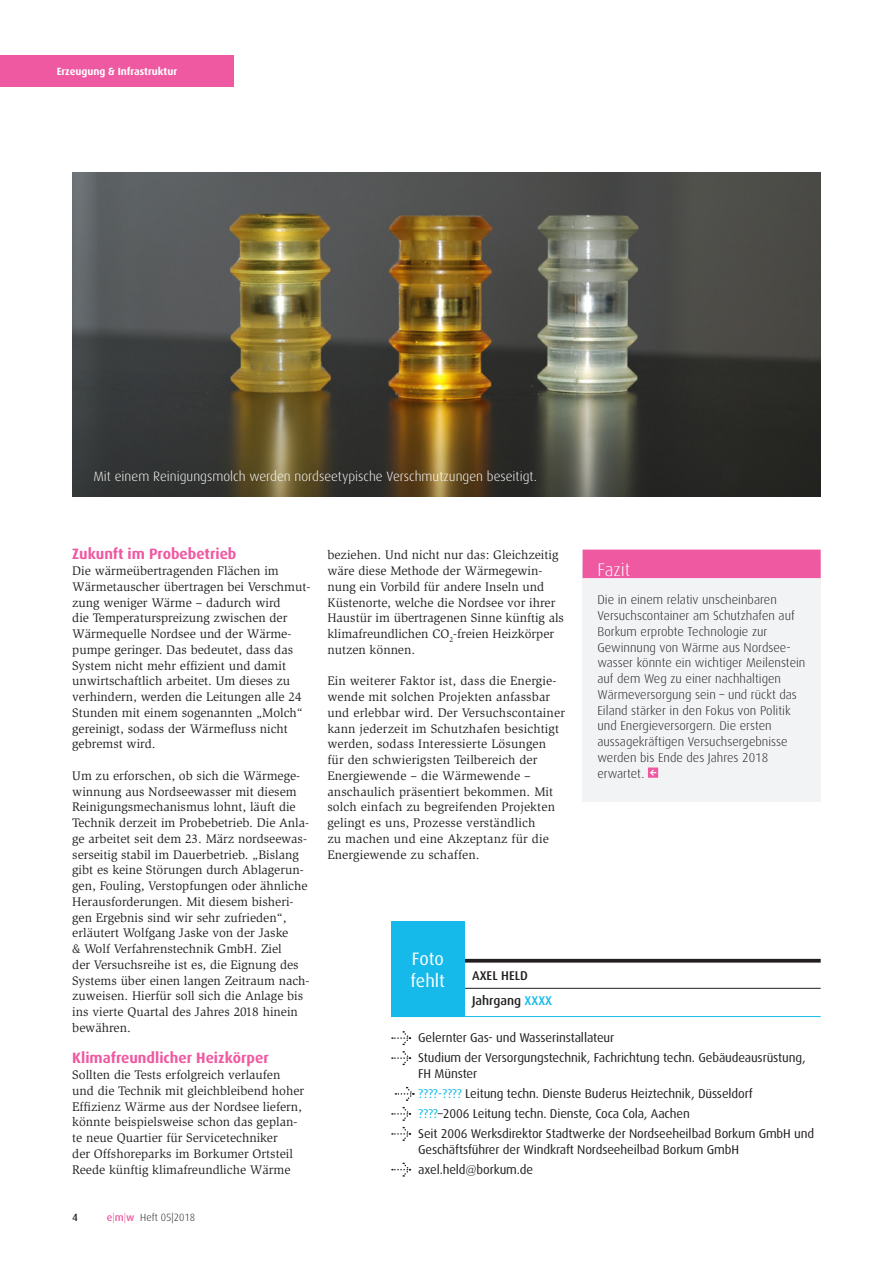
<style>
.page{position:relative;width:893px;height:1263px;background:#fff}
.page>*{position:absolute;margin:0;border:0;box-sizing:border-box;transform-origin:0 0}
._1_Fazit_subhead_whi{font:300 18.3px "Dax";color:#fff}
.t1{font:18px "Dax";letter-spacing:-.005em;color:#fff}
._7_subhead_bold_-_HE{font:700 15px "Dax";color:#ef59a1}
._1_Fotounterschrift{font:300 13.5px "Dax";color:#fff}
._5_copy{font:12.75px/15.8px "Slimbach";color:#231f20}
._3_Fazit_copy{font:300 12.75px/15.8px "Dax";color:#231f20}
._3_Vita_career{font:12.75px/15.8px "Dax";letter-spacing:-.01em;color:#231f20}
._3_Vita_year{font:500 12.75px "Dax";color:#231f20}
._3_Vita_name{font:500 12.75px "Dax";color:#231f20}
._2_Rubrik_klein{font:700 10.5px "Dax";color:#fff}
.t2{font:300 10.5px "Dax";color:#231f20}
.t3{font:500 10.5px "Dax";color:#231f20}
.s1{font-weight:500;color:#ef59a1}
.s2{color:#ef59a1}
.s3{color:#16baea}
</style>
<div class="page">
<hr style="left:391px;top:959px;width:430px;height:3px;background:#231f20">
<hr style="left:391px;top:988px;width:430px;height:1px;background:#231f20">
<hr style="left:391px;top:1016px;width:430px;height:1px;background:#16baea">
<svg style="left:392px;top:1031px;width:19px;height:14px"></svg>
<svg style="left:392px;top:1051px;width:19px;height:14px"></svg>
<svg style="left:395px;top:1087px;width:19px;height:14px"></svg>
<svg style="left:392px;top:1107px;width:19px;height:14px"></svg>
<svg style="left:392px;top:1127px;width:19px;height:14px"></svg>
<svg style="left:392px;top:1163px;width:19px;height:14px"></svg>
<div style="left:391px;top:921px;width:73px;height:96px;background:#16baea"></div>
<div style="left:583px;top:562px;width:238px;height:239px;background:#f2f3f4"></div>
<div style="left:583px;top:550px;width:238px;height:28px;background:#ef59a1"></div>
<svg style="left:648px;top:767px;width:10px;height:11px"></svg>
<img style="left:72px;top:172px;width:749px;height:324px">
<div style="left:0;top:55px;width:234px;height:32px;background:#ef59a1"></div>
<p class="_2_Rubrik_klein" style="left:57px;top:66px;width:122px">Erzeugung &amp; Infrastruktur</p>
<p class="_1_Fotounterschrift" style="left:93px;top:468px;width:445px">Mit einem Reinigungsmolch werden nordseetypische Verschmutzungen beseitigt.</p>
<p class="_7_subhead_bold_-_HE" style="left:72px;top:545px;width:166px">Zukunft im Probebetrieb</p>
<p class="_5_copy" style="left:72px;top:563px;width:240px">Die wärmeübertragenden Flächen im Wärmetauscher übertragen bei Verschmut&shy;zung weniger Wärme – dadurch wird<br>die Temperaturspreizung zwischen der Wärmequelle Nordsee und der Wärme&shy;pumpe geringer. Das bedeutet, dass das System nicht mehr effizient und damit unwirtschaftlich arbeitet. Um dieses zu verhindern, werden die Leitungen alle 24<br>Stunden mit einem sogenannten „Molch“ gereinigt, sodass der Wärmefluss nicht gebremst wird.</p>
<p class="_5_copy" style="left:72px;top:768px;width:239px">Um zu erforschen, ob sich die Wärmege&shy;winnung aus Nordseewasser mit diesem Reinigungsmechanismus lohnt, läuft die Technik derzeit im Probebetrieb. Die Anla&shy;ge arbeitet seit dem 23. März nordseewas&shy;serseitig stabil im Dauerbetrieb. „Bislang gibt es keine Störungen durch Ablagerun&shy;gen, Fouling, Verstopfungen oder ähnliche Herausforderungen. Mit diesem bisheri&shy;gen Ergebnis sind wir sehr zufrieden“, erläutert Wolfgang Jaske von der Jaske<br>&amp; Wolf Verfahrenstechnik GmbH. Ziel<br>der Versuchsreihe ist es, die Eignung des Systems über einen langen Zeitraum nach&shy;zuweisen. Hierfür soll sich die Anlage bis ins vierte Quartal des Jahres 2018 hinein bewähren.</p>
<p class="_7_subhead_bold_-_HE" style="left:72px;top:1049px;width:198px">Klimafreundlicher Heizkörper</p>
<p class="_5_copy" style="left:72px;top:1067px;width:233px">Sollten die Tests erfolgreich verlaufen und die Technik mit gleichbleibend hoher Effizienz Wärme aus der Nordsee liefern, könnte beispielsweise schon das geplan&shy;te neue Quartier für Servicetechniker<br>der Offshoreparks im Borkumer Ortsteil Reede künftig klimafreundliche Wärme</p>
<p class="t3" style="left:72px;top:1212px;width:7px">4</p>
<p class="t2" style="left:107px;top:1212px;width:90px"><span class="s1">e</span><span class="s2">|</span><span class="s1">m</span><span class="s2">|</span><span class="s1">w</span> Heft 05|2018</p>
<p class="_5_copy" style="left:327px;top:547px;width:238px">beziehen. Und nicht nur das: Gleichzeitig wäre diese Methode der Wärmegewin&shy;nung ein Vorbild für andere Inseln und Küstenorte, welche die Nordsee vor ihrer Haustür im übertragenen Sinne künftig als klimafreundlichen CO<sub>2</sub>-freien Heizkörper nutzen können.</p>
<p class="_5_copy" style="left:327px;top:673px;width:239px">Ein weiterer Faktor ist, dass die Energie&shy;wende mit solchen Projekten anfassbar und erlebbar wird. Der Versuchscontainer kann jederzeit im Schutzhafen besichtigt werden, sodass Interessierte Lösungen für den schwierigsten Teilbereich der Energiewende – die Wärmewende – anschaulich präsentiert bekommen. Mit solch einfach zu begreifenden Projekten gelingt es uns, Prozesse verständlich<br>zu machen und eine Akzeptanz für die Energiewende zu schaffen.</p>
<p class="_1_Fazit_subhead_whi" style="left:597px;top:559px;width:34px">Fazit</p>
<p class="_3_Fazit_copy" style="left:597px;top:592px;width:210px">Die in einem relativ unscheinbaren Versuchscontainer am Schutzhafen auf Borkum erprobte Technologie zur Gewinnung von Wärme aus Nordsee&shy;wasser könnte ein wichtiger Meilenstein auf dem Weg zu einer nachhaltigen Wärmeversorgung sein – und rückt das Eiland stärker in den Fokus von Politik und Energieversorgern. Die ersten aussagekräftigen Versuchsergebnisse werden bis Ende des Jahres 2018 erwartet.</p>
<p class="t1" style="left:412px;top:948px;width:33px">Foto</p>
<p class="t1" style="left:411px;top:970px;width:36px">fehlt</p>
<p class="_3_Vita_name" style="left:472px;top:968px;width:57px">AXEL HELD</p>
<p class="_3_Vita_year" style="left:472px;top:993px;width:82px">Jahrgang <span class="s3">XXXX</span></p>
<p class="_3_Vita_career" style="left:418px;top:1030px;width:198px">Gelernter Gas- und Wasserinstallateur</p>
<p class="_3_Vita_career" style="left:418px;top:1050px;width:389px">Studium der Versorgungstechnik, Fachrichtung techn. Gebäudeausrüstung,<br>FH Münster</p>
<p class="_3_Vita_career" style="left:418px;top:1086px;width:336px"><span class="s3">????-????</span> Leitung techn. Dienste Buderus Heiztechnik, Düsseldorf</p>
<p class="_3_Vita_career" style="left:418px;top:1106px;width:273px"><span class="s3">????</span>–2006 Leitung techn. Dienste, Coca Cola, Aachen</p>
<p class="_3_Vita_career" style="left:418px;top:1126px;width:397px">Seit 2006 Werksdirektor Stadtwerke der Nordseeheilbad Borkum GmbH und<br>Geschäftsführer der Windkraft Nordseeheilbad Borkum GmbH</p>
<p class="_3_Vita_career" style="left:418px;top:1161px;width:116px">axel.held@borkum.de</p>
</div>
